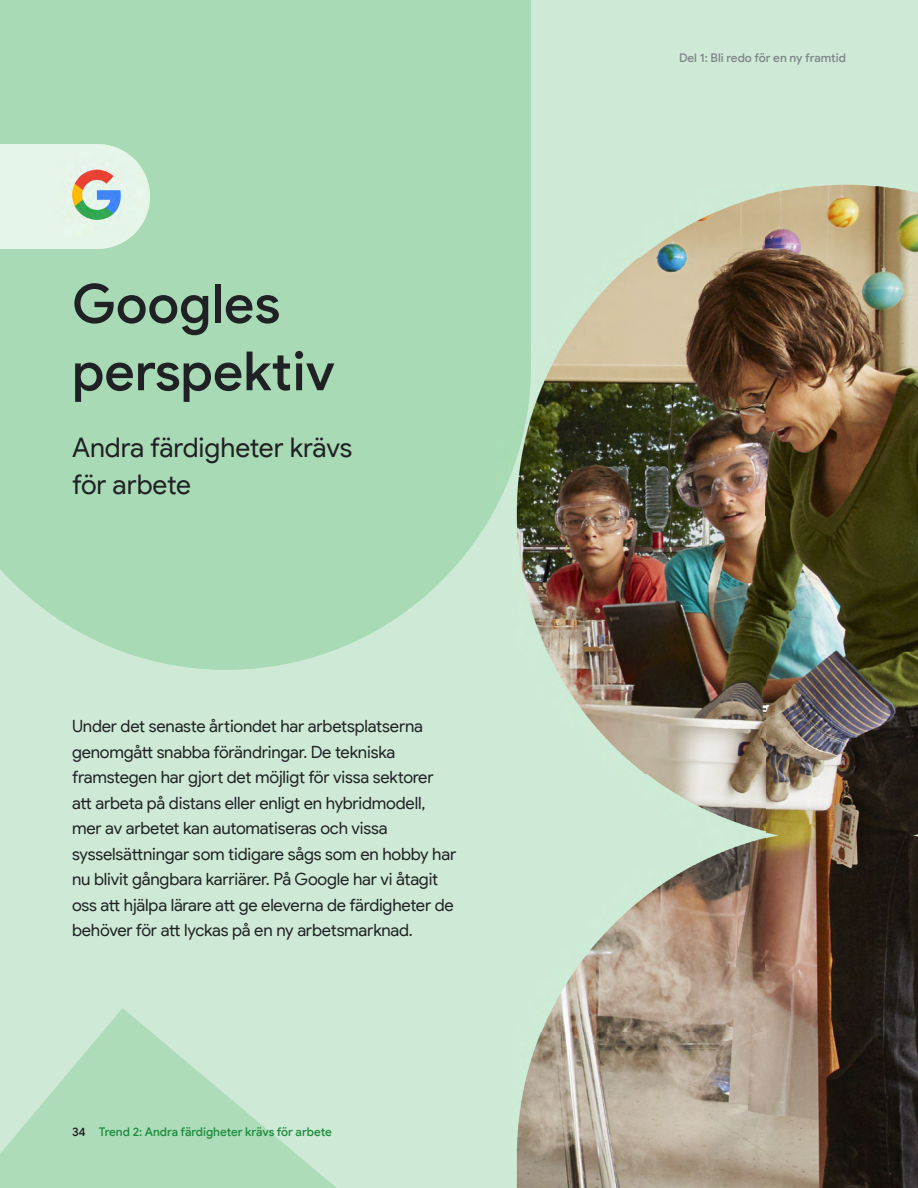
<style>
.page{position:relative;width:918px;height:1188px;background:#fff}
.page>*{position:absolute;margin:0;border:0;box-sizing:border-box;transform-origin:0 0}
.t1{font:500 54px/67.5px "Google Sans Display";color:#202124}
.t2{font:27px/37.5px "Google Sans Display";letter-spacing:-.005em;color:#202124}
.t3{font:16.8px/25.5px "Google Sans Display";letter-spacing:-.01em;color:#202124}
.t4{font:500 12px "Google Sans Display";letter-spacing:-.005em;color:#1e8e3e}
.t5{font:500 12px "Google Sans Display";letter-spacing:-.005em;color:#80868b}
.t6{font:500 12px "Google Sans Display";color:#202124}
</style>
<div class="page">
<img style="left:531px;top:0;width:234px;height:258px">
<img style="left:765px;top:0;width:153px;height:1188px">
<img style="left:510px;top:258px;width:256px;height:930px">
<img style="left:478px;top:0;width:53px;height:537px">
<div style="left:371px;top:154px;width:107px;height:465px;background:#a8dab5"></div>
<div style="left:0;top:249px;width:106px;height:370px;background:#a8dab5"></div>
<img style="left:57px;top:618px;width:49px;height:27px">
<img style="left:371px;top:618px;width:25px;height:15px">
<img style="left:0;top:1008px;width:337px;height:180px">
<img style="left:0;top:144px;width:150px;height:105px">
<h1 class="t1" style="left:72px;top:270px;width:264px">Googles perspektiv</h1>
<h2 class="t2" style="left:72px;top:429px;width:282px">Andra färdigheter krävs för arbete</h2>
<p class="t3" style="left:72px;top:714px;width:386px">Under det senaste årtiondet har arbetsplatserna genomgått snabba förändringar. De tekniska framstegen har gjort det möjligt för vissa sektorer att arbeta på distans eller enligt en hybridmodell, mer av arbetet kan automatiseras och vissa sysselsättningar som tidigare sågs som en hobby har nu blivit gångbara karriärer. På Google har vi åtagit oss att hjälpa lärare att ge eleverna de färdigheter de behöver för att lyckas på en ny arbetsmarknad.</p>
<p class="t6" style="left:72px;top:1124px;width:15px">34</p>
<p class="t4" style="left:99px;top:1124px;width:235px">Trend 2: Andra färdigheter krävs för arbete</p>
<p class="t5" style="left:679px;top:50px;width:168px">Del 1: Bli redo för en ny framtid</p>
</div>
